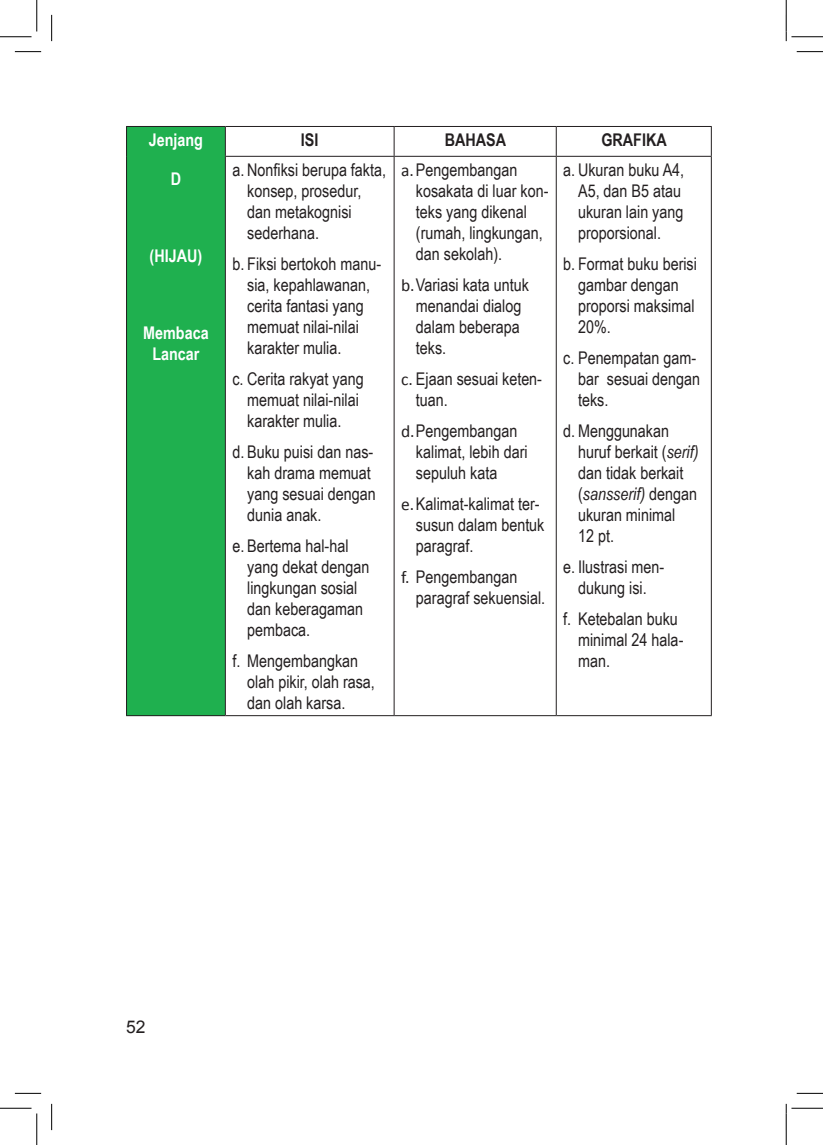
<style>
.page{position:relative;width:823px;height:1145px;background:#fff}
.page>*{position:absolute;margin:0;border:0;box-sizing:border-box;transform-origin:0 0}
.t1{font:17.5px/21px "Arial Narrow";color:#231f20}
.t2{font:700 17.5px/21px "Arial Narrow";color:#fff;text-align:center}
.t3{font:700 17.5px "Arial Narrow";color:#231f20}
.t4{font:17.5px "Arial";color:#231f20}
.s1{font-family:"Calibri"}
.s2{font-style:italic}
</style>
<div class="page">
<div style="left:126px;top:126px;width:99px;height:590px;background:#1fb04f"></div>
<hr style="left:126px;top:126px;width:99px;height:1px;background:#231f20">
<hr style="left:225px;top:126px;width:169px;height:1px;background:#231f20">
<hr style="left:394px;top:126px;width:162px;height:1px;background:#231f20">
<hr style="left:556px;top:126px;width:155px;height:1px;background:#231f20">
<hr style="left:225px;top:156px;width:169px;height:1px;background:#231f20">
<hr style="left:394px;top:156px;width:162px;height:1px;background:#231f20">
<hr style="left:556px;top:156px;width:155px;height:1px;background:#231f20">
<hr style="left:126px;top:715px;width:99px;height:1px;background:#231f20">
<hr style="left:225px;top:715px;width:169px;height:1px;background:#231f20">
<hr style="left:394px;top:715px;width:162px;height:1px;background:#231f20">
<hr style="left:556px;top:715px;width:155px;height:1px;background:#231f20">
<svg style="left:126px;top:127px;width:1px;height:29px"></svg>
<hr style="left:126px;top:156px;width:1px;height:559px;background:#231f20">
<svg style="left:225px;top:127px;width:1px;height:29px"></svg>
<svg style="left:393px;top:127px;width:1px;height:29px"></svg>
<svg style="left:556px;top:127px;width:1px;height:29px"></svg>
<svg style="left:711px;top:127px;width:1px;height:29px"></svg>
<hr style="left:225px;top:157px;width:1px;height:558px;background:#231f20">
<hr style="left:393px;top:157px;width:1px;height:558px;background:#231f20">
<hr style="left:556px;top:157px;width:1px;height:558px;background:#231f20">
<hr style="left:711px;top:157px;width:1px;height:558px;background:#231f20">
<svg style="left:15px;top:51px;width:26px;height:1px"></svg>
<svg style="left:796px;top:51px;width:27px;height:1px"></svg>
<svg style="left:15px;top:1093px;width:26px;height:1px"></svg>
<svg style="left:796px;top:1093px;width:27px;height:1px"></svg>
<svg style="left:51px;top:15px;width:1px;height:26px"></svg>
<svg style="left:51px;top:1104px;width:1px;height:26px"></svg>
<hr style="left:0;top:36px;width:32px;height:1px;background:#000">
<hr style="left:791px;top:36px;width:32px;height:1px;background:#000">
<hr style="left:0;top:1108px;width:32px;height:1px;background:#000">
<hr style="left:791px;top:1108px;width:32px;height:1px;background:#000">
<hr style="left:36px;top:0;width:1px;height:31px;background:#000">
<hr style="left:36px;top:1113px;width:1px;height:32px;background:#000">
<hr style="left:786px;top:0;width:1px;height:31px;background:#000">
<hr style="left:786px;top:1113px;width:1px;height:32px;background:#000">
<p class="t2" style="left:149px;top:129px;width:56px">Jenjang</p>
<p class="t2" style="left:171px;top:167px;width:12px">D</p>
<p class="t2" style="left:150px;top:244px;width:54px">(HIJAU)</p>
<p class="t2" style="left:143px;top:321px;width:67px">Membaca<br>Lancar</p>
<p class="t3" style="left:301px;top:127px;width:19px">ISI</p>
<p class="t3" style="left:445px;top:127px;width:63px">BAHASA</p>
<p class="t3" style="left:601px;top:127px;width:67px">GRAFIKA</p>
<p class="t1" style="left:247px;top:159px;width:140px;text-indent:-15px">a. Nonfiksi berupa fakta, konsep, prosedur, dan metakognisi sederhana.</p>
<p class="t1" style="left:247px;top:253px;width:135px;text-indent:-15px">b. Fiksi bertokoh manu&shy;sia, kepahlawanan, cerita fantasi yang memuat nilai-nilai karakter mulia.</p>
<p class="t1" style="left:232px;top:368px;width:133px;text-align:center">c. Cerita rakyat yang memuat nilai-nilai karakter mulia.</p>
<p class="t1" style="left:247px;top:441px;width:130px;text-indent:-15px">d. Buku puisi dan nas&shy;kah drama memuat yang sesuai dengan dunia anak.</p>
<p class="t1" style="left:247px;top:534px;width:124px;text-indent:-15px">e. Bertema hal-hal yang dekat dengan lingkungan sosial dan keberagaman pembaca.</p>
<p class="t1" style="left:247px;top:649px;width:129px;text-indent:-15px">f. Mengembangkan olah pikir, olah rasa, dan olah karsa.</p>
<p class="t1" style="left:416px;top:159px;width:134px;text-indent:-15px"><span class="s1">a.</span>Pengembangan kosakata di luar kon&shy;teks yang dikenal (rumah, lingkungan, dan sekolah).</p>
<p class="t1" style="left:416px;top:274px;width:115px;text-indent:-15px"><span class="s1">b.</span>Variasi kata untuk menandai dialog dalam beberapa teks.</p>
<p class="t1" style="left:416px;top:368px;width:128px;text-indent:-15px"><span class="s1">c.</span> Ejaan sesuai keten&shy;tuan.</p>
<p class="t1" style="left:416px;top:420px;width:113px;text-indent:-15px"><span class="s1">d.</span>Pengembangan kalimat, lebih dari sepuluh kata</p>
<p class="t1" style="left:416px;top:492px;width:130px;text-indent:-15px"><span class="s1">e.</span>Kalimat-kalimat ter&shy;susun dalam bentuk paragraf.</p>
<p class="t1" style="left:416px;top:565px;width:131px;text-indent:-15px"><span class="s1">f.</span> Pengembangan paragraf sekuensial.</p>
<p class="t1" style="left:578px;top:159px;width:108px;text-indent:-15px">a. Ukuran buku A4,<br>A5, dan B5 atau ukuran lain yang proporsional.</p>
<p class="t1" style="left:578px;top:253px;width:120px;text-indent:-15px">b. Format buku berisi gambar dengan proporsi maksimal<br>20%.</p>
<p class="t1" style="left:578px;top:347px;width:124px;text-indent:-15px">c. Penempatan gam&shy;bar sesuai dengan teks.</p>
<p class="t1" style="left:578px;top:420px;width:122px;text-indent:-15px">d. Menggunakan huruf berkait (<span class="s2">serif) </span>dan tidak berkait (<span class="s2">sansserif)</span> dengan ukuran minimal<br>12 pt.</p>
<p class="t1" style="left:563px;top:555px;width:103px;text-align:center">e. Ilustrasi men&shy;dukung isi.</p>
<p class="t1" style="left:578px;top:607px;width:107px;text-indent:-15px">f. Ketebalan buku minimal 24 hala&shy;man.</p>
<p class="t4" style="left:126px;top:1016px;width:21px">52</p>
</div>
